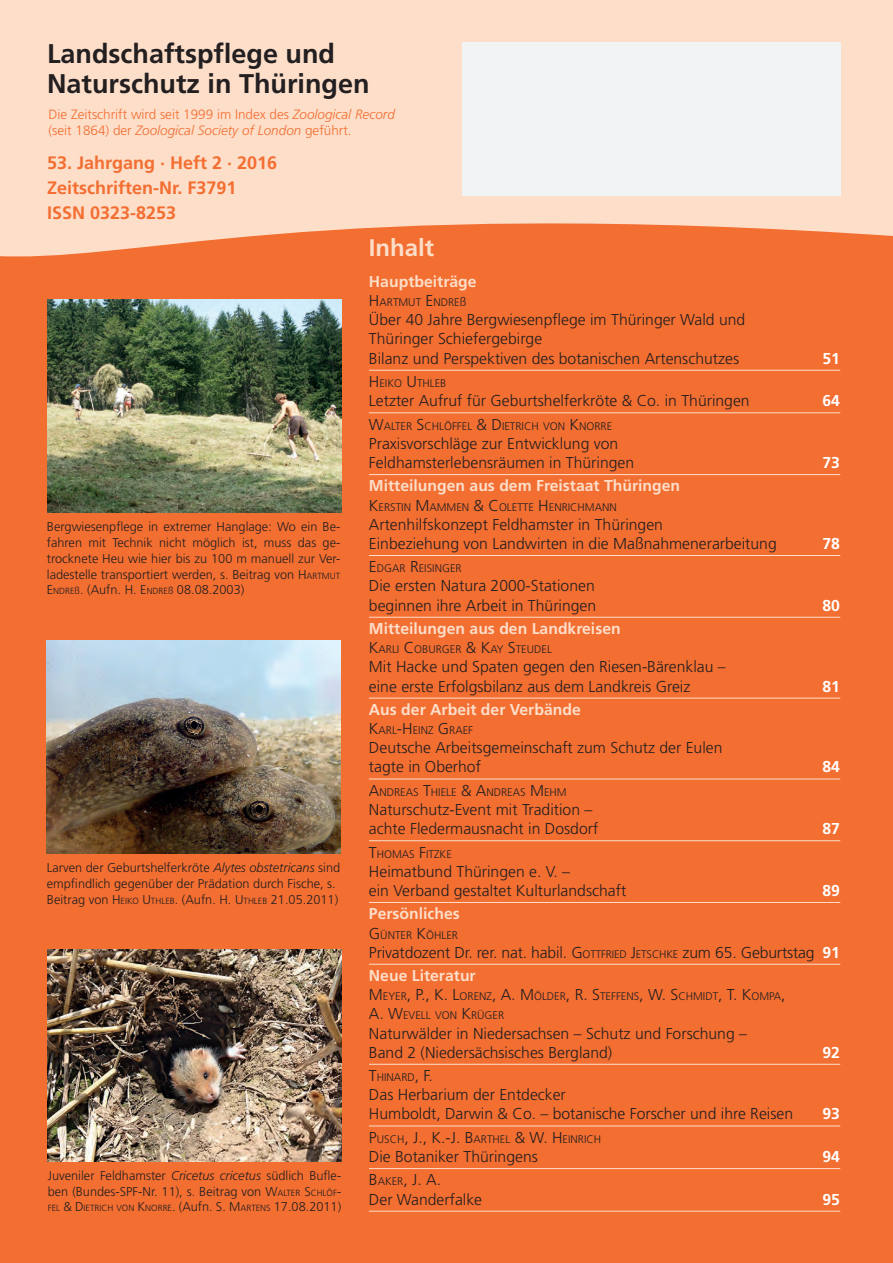
<style>
.page{position:relative;width:893px;height:1263px;background:#fff}
.page>*{position:absolute;margin:0;border:0;box-sizing:border-box;transform-origin:0 0}
.t1{font:700 27px "Frutiger LT";color:#231f20}
.t2{font:700 24px "Frutiger LT";color:#fddec9}
.t3{font:700 18px "Frutiger LT";color:#f36e31}
.t4{font:300 15.75px/19.2px "Frutiger LT";color:#231f20}
.Überschrift_2{font:700 15.75px "Frutiger LT";color:#fddec9}
.t5{font:700 15.75px "Frutiger LT";color:#fff}
.t6{font:300 15.75px "Frutiger LT";color:#231f20}
.t7{font:300 13.5px "Frutiger LT";color:#f36e31}
.t8{font:italic 300 13.5px "Frutiger LT";color:#f36e31}
.t9{font:300 12.75px/15.8px "Frutiger LT";color:#231f20}
.Überschrift_2-2{font:300 10.95px "Frutiger LT";color:#231f20}
.t10{font:300 8.85px "Frutiger LT";color:#231f20}
.s1{font-style:italic}
.s2{font-style:normal}
.s3{font-style:inherit}
.s4{font-size:8.85px}
.s5{font-size:9.75px}
.s6{font-size:12.75px}
.s7{font-size:15.75px}
.s8{font-size:12px}
.s9{font-size:10.95px}
.s10{font-weight:700;color:#fff}
</style>
<div class="page">
<div style="left:0;top:170px;width:893px;height:1093px;background:#f36e31"></div>
<svg style="left:0;top:0;width:893px;height:257px;background:#fbd0b6"></svg>
<img style="left:48px;top:300px;width:293px;height:212px">
<img style="left:48px;top:949px;width:293px;height:213px">
<img style="left:47px;top:641px;width:293px;height:212px">
<div style="left:462px;top:43px;width:378px;height:153px;background:#f2f3f4"></div>
<hr style="left:369px;top:370px;width:471px;height:1px;background:#fddec9">
<hr style="left:369px;top:413px;width:471px;height:1px;background:#fddec9">
<hr style="left:369px;top:474px;width:471px;height:1px;background:#fddec9">
<hr style="left:369px;top:555px;width:471px;height:1px;background:#fddec9">
<hr style="left:369px;top:617px;width:471px;height:1px;background:#fddec9">
<hr style="left:369px;top:698px;width:471px;height:1px;background:#fddec9">
<hr style="left:369px;top:779px;width:471px;height:1px;background:#fddec9">
<hr style="left:369px;top:840px;width:471px;height:1px;background:#fddec9">
<hr style="left:369px;top:902px;width:471px;height:1px;background:#fddec9">
<hr style="left:369px;top:964px;width:471px;height:1px;background:#fddec9">
<hr style="left:369px;top:1064px;width:471px;height:1px;background:#fddec9">
<hr style="left:369px;top:1126px;width:471px;height:1px;background:#fddec9">
<hr style="left:369px;top:1168px;width:471px;height:1px;background:#fddec9">
<hr style="left:369px;top:1211px;width:471px;height:1px;background:#fddec9">
<p class="t1" style="left:47px;top:38px;width:290px">Landschaftspflege und</p>
<p class="t1" style="left:47px;top:68px;width:324px">Naturschutz in Thüringen</p>
<p class="t7" style="left:49px;top:106px;width:348px">Die Zeitschrift wird seit 1999 im Index des <span class="s1">Zoological Record</span></p>
<p class="t8" style="left:49px;top:122px;width:305px"><span class="s2">(seit 1864) der</span> Zoological Society of London <span class="s2">geführt.</span></p>
<p class="t3" style="left:47px;top:152px;width:232px">53. Jahrgang · Heft 2 · 2016</p>
<p class="t3" style="left:47px;top:177px;width:191px">Zeitschriften-Nr. F3791</p>
<p class="t3" style="left:47px;top:202px;width:131px">ISSN 0323-8253</p>
<p class="t9" style="left:47px;top:519px;width:295px;text-align:justify">Bergwiesenpflege in extremer Hanglage: Wo ein Be&shy;fahren mit Technik nicht möglich ist, muss das ge&shy;trocknete Heu wie hier bis zu 100 m manuell zur Ver&shy;ladestelle transportiert werden, s. Beitrag von <span class="s3">H</span><span class="s4">ARTMUT </span><span class="s3">E</span><span class="s4">NDRE</span><span class="s5">ß</span>. (Aufn. <span class="s3">H. E</span><span class="s4">NDRE</span><span class="s5">ß</span> 08.08.2003)</p>
<p class="t9" style="left:47px;top:860px;width:295px">Larven der Geburtshelferkröte <span class="s1">Alytes obstetricans</span> sind empfindlich gegenüber der Prädation durch Fische, s.<br>Beitrag von <span class="s3">H</span><span class="s4">EIKO</span> <span class="s3">U</span><span class="s4">TH LEB</span>. (Aufn. <span class="s3">H. U</span><span class="s4">TH LEB</span> 21.05.2011)</p>
<p class="t9" style="left:48px;top:1168px;width:295px">Juveniler Feldhamster <span class="s1">Cricetus cricetus</span> südlich Bufle&shy;ben (Bundes-SPF-Nr. 11), s. Beitrag von <span class="s3">W</span><span class="s4">ALTER</span> <span class="s3">S</span><span class="s4">CH LÖF</span><span class="s3">-</span></p>
<p class="t10" style="left:48px;top:1203px;width:295px">FEL <span class="s6">&amp; D</span> IETRICH VON <span class="s6">K</span>NORRE<span class="s6">. (Aufn.</span> <span class="s6">S. M</span>ARTENS <span class="s6">17.08.2011)</span></p>
<p class="t2" style="left:369px;top:234px;width:67px">Inhalt</p>
<p class="Überschrift_2" style="left:369px;top:272px;width:109px">Hauptbeiträge</p>
<p class="Überschrift_2-2" style="left:369px;top:296px;width:99px"><span class="s7">H</span>ARTMUT <span class="s7">E</span>NDRE<span class="s8">ß</span></p>
<p class="t4" style="left:369px;top:311px;width:378px">Über 40 Jahre Bergwiesenpflege im Thüringer Wald und<br>Thüringer Schiefergebirge</p>
<p class="t4" style="left:369px;top:349px;width:372px">Bilanz und Perspektiven des botanischen Artenschutzes</p>
<p class="t5" style="left:822px;top:349px;width:19px">51</p>
<p class="Überschrift_2-2" style="left:369px;top:377px;width:79px"><span class="s7">H</span>EIKO <span class="s7">U</span>TH LEB</p>
<p class="t4" style="left:369px;top:391px;width:382px">Letzter Aufruf für Geburtshelferkröte &amp; Co. in Thüringen</p>
<p class="t5" style="left:822px;top:391px;width:19px">64</p>
<p class="Überschrift_2-2" style="left:369px;top:420px;width:243px"><span class="s7">W</span>ALTER <span class="s7">S</span>CH LÖFFEL <span class="s7">&amp; D</span> IETRICH VON <span class="s7">K</span>NORRE</p>
<p class="t4" style="left:369px;top:434px;width:267px">Praxisvorschläge zur Entwicklung von<br>Feldhamsterlebensräumen in Thüringen</p>
<p class="t5" style="left:822px;top:453px;width:19px">73</p>
<p class="Überschrift_2" style="left:369px;top:477px;width:313px">Mitteilungen aus dem Freistaat Thüringen</p>
<p class="Überschrift_2-2" style="left:369px;top:501px;width:249px"><span class="s7">K</span>ERSTIN <span class="s7">M</span>AMMEN <span class="s7">&amp; C</span> OLETTE <span class="s7">H</span>ENRICH MANN</p>
<p class="t4" style="left:369px;top:515px;width:409px">Artenhilfskonzept Feldhamster in Thüringen<br>Einbeziehung von Landwirten in die Maßnahmenerarbeitung</p>
<p class="Überschrift_2-2" style="left:369px;top:562px;width:94px"><span class="s7">E</span>DGAR <span class="s7">R</span>EISINGER</p>
<p class="t4" style="left:369px;top:577px;width:229px">Die ersten Natura 2000-Stationen beginnen ihre Arbeit in Thüringen</p>
<p class="Überschrift_2" style="left:369px;top:619px;width:253px">Mitteilungen aus den Landkreisen</p>
<p class="Überschrift_2-2" style="left:369px;top:643px;width:184px"><span class="s7">K</span>ARLI <span class="s7">C</span> OBU RGER <span class="s7">&amp; K</span>AY <span class="s7">S</span>TEUDEL</p>
<p class="t4" style="left:369px;top:657px;width:358px">Mit Hacke und Spaten gegen den Riesen-Bärenklau – eine erste Erfolgsbilanz aus dem Landkreis Greiz</p>
<p class="Überschrift_2" style="left:369px;top:700px;width:213px">Aus der Arbeit der Verbände</p>
<p class="Überschrift_2-2" style="left:369px;top:724px;width:100px"><span class="s7">K</span>ARL<span class="s7">-H</span>EINZ <span class="s7">G</span> RAEF</p>
<p class="t4" style="left:369px;top:738px;width:355px">Deutsche Arbeitsgemeinschaft zum Schutz der Eulen tagte in Oberhof</p>
<p class="Überschrift_2-2" style="left:369px;top:786px;width:199px"><span class="s7">A</span>NDREAS <span class="s7">T</span>HIELE <span class="s7">&amp; A</span>NDREAS <span class="s7">M</span> EH M</p>
<p class="t4" style="left:369px;top:800px;width:231px">Naturschutz-Event mit Tradition – achte Fledermausnacht in Dosdorf</p>
<p class="Überschrift_2-2" style="left:369px;top:848px;width:83px"><span class="s7">T</span>H OMAS <span class="s7">F</span>ITZKE</p>
<p class="t4" style="left:369px;top:862px;width:259px">Heimatbund Thüringen e. V. –<br>ein Verband gestaltet Kulturlandschaft</p>
<p class="t5" style="left:822px;top:534px;width:19px">78</p>
<p class="t5" style="left:822px;top:596px;width:19px">80</p>
<p class="t5" style="left:822px;top:677px;width:19px">81</p>
<p class="t5" style="left:822px;top:758px;width:19px">84</p>
<p class="t5" style="left:822px;top:819px;width:19px">87</p>
<p class="t5" style="left:822px;top:881px;width:19px">89</p>
<p class="Überschrift_2" style="left:369px;top:904px;width:93px">Persönliches</p>
<p class="Überschrift_2-2" style="left:369px;top:928px;width:91px"><span class="s7">G</span>ÜNTER <span class="s7">K</span>ÖHLER</p>
<p class="t4" style="left:369px;top:943px;width:473px">Privatdozent Dr. rer. nat. habil. <span class="s3">G</span> <span class="s9">OTTFRIED</span> <span class="s3">J</span><span class="s9">ETSCH KE</span> zum 65. Geburtstag <span class="s10">91</span></p>
<p class="Überschrift_2" style="left:369px;top:966px;width:108px">Neue Literatur</p>
<p class="Überschrift_2-2" style="left:369px;top:990px;width:243px"><span class="s7">M</span> EYER<span class="s7">, P., K. L</span>ORENZ<span class="s7">, A. M</span> ÖLDER<span class="s7">, R. S</span>TEFFE</p>
<p class="Überschrift_2-2" style="left:626px;top:990px;width:161px">NS<span class="s7">, W. S</span>CH MIDT<span class="s7">, T. K</span>OMPA<span class="s7">,</span></p>
<p class="Überschrift_2-2" style="left:369px;top:1009px;width:137px"><span class="s7">A. W</span>EVELL VON <span class="s7">K</span>RÜGER</p>
<p class="t4" style="left:369px;top:1024px;width:380px">Naturwälder in Niedersachsen – Schutz und Forschung –<br>Band 2 (Niedersächsisches Bergland)</p>
<p class="t5" style="left:822px;top:1043px;width:19px">92</p>
<p class="Überschrift_2-2" style="left:369px;top:1071px;width:65px"><span class="s7">T</span>H INARD<span class="s7">, F.</span></p>
<p class="t4" style="left:369px;top:1085px;width:426px">Das Herbarium der Entdecker<br>Humboldt, Darwin &amp; Co. – botanische Forscher und ihre Reisen</p>
<p class="t5" style="left:822px;top:1105px;width:19px">93</p>
<p class="Überschrift_2-2" style="left:369px;top:1133px;width:232px"><span class="s7">P</span>USCH<span class="s7">, J., K.-J. B</span>ARTHEL <span class="s7">&amp; W. H</span>EINRICH</p>
<p class="t4" style="left:369px;top:1147px;width:170px">Die Botaniker Thüringens</p>
<p class="t5" style="left:822px;top:1147px;width:19px">94</p>
<p class="t6" style="left:369px;top:1171px;width:74px">B<span class="s9">AKER</span>, J. A.</p>
<p class="t4" style="left:369px;top:1190px;width:115px">Der Wanderfalke</p>
<p class="t5" style="left:822px;top:1190px;width:19px">95</p>
</div>
